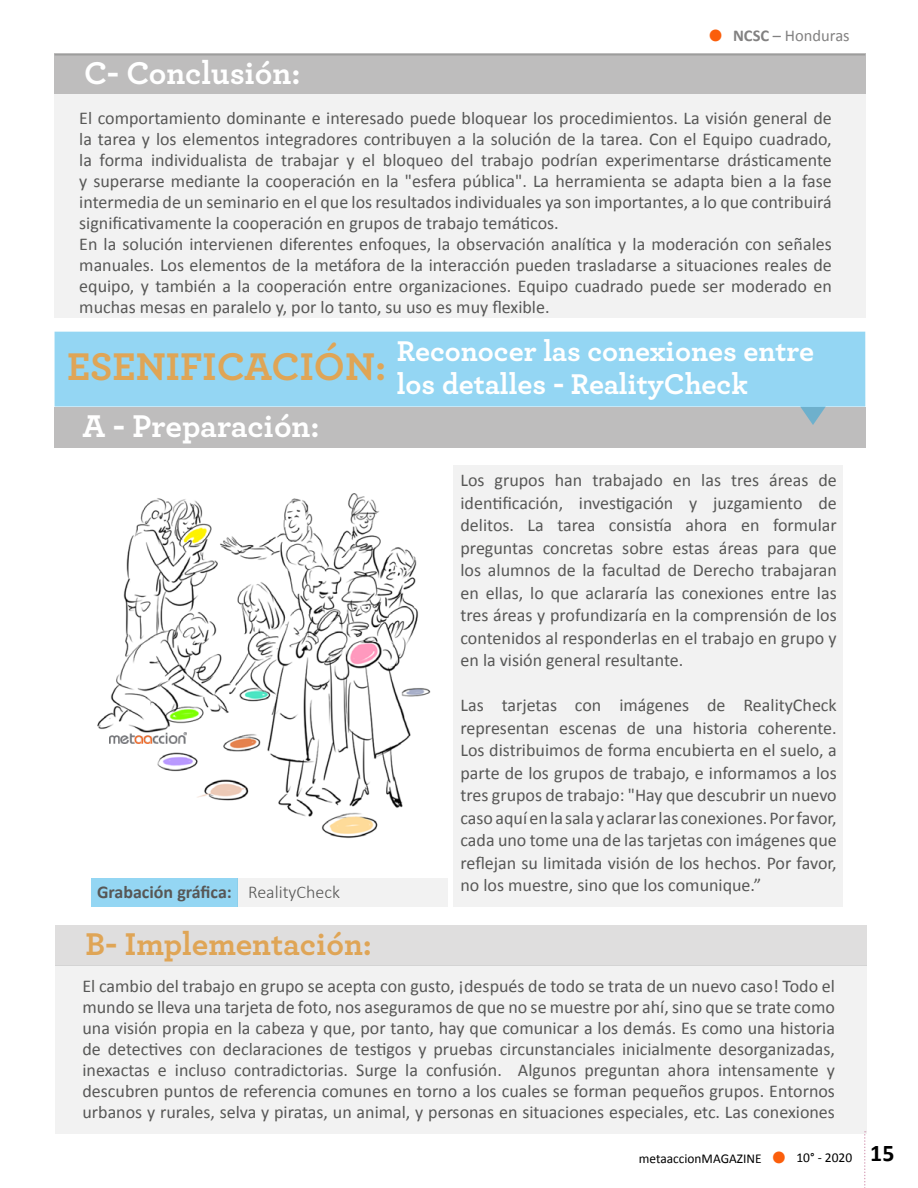
<style>
.page{position:relative;width:918px;height:1188px;background:#fff}
.page>*{position:absolute;margin:0;border:0;box-sizing:border-box;transform-origin:0 0}
.t1{font:700 40.5px "Archer";color:#dfa556}
.t2{font:700 33px "Archer";color:#fff}
.t3{font:700 33px "Archer";color:#dfa556}
.t4{font:700 30px/33px "Archer";color:#fff}
.t5{font:700 24px "Calibri";color:#000}
.t6{font:18px/22.5px "Calibri";color:#575756;text-align:justify}
.t7{font:700 18px "Calibri";color:#575756}
.t8{font:16.5px "Calibri";color:#828181}
.t9{font:13.5px "Calibri";color:#000}
.s1{font-weight:700;font-size:33px;color:#fb5e0b}
.s2{font-weight:700}
.s3{font-weight:300}
</style>
<div class="page">
<svg style="left:864px;top:1134px;width:2px;height:54px"></svg>
<div style="left:55px;top:966px;width:812px;height:168px;background:#f2f2f2"></div>
<div style="left:54px;top:95px;width:812px;height:223px;background:#f2f2f2"></div>
<div style="left:54px;top:407px;width:812px;height:41px;background:#bebdbd"></div>
<div style="left:54px;top:54px;width:811px;height:40px;background:#bebdbd"></div>
<svg style="left:55px;top:332px;width:810px;height:93px;fill:#94d6f3"></svg>
<div style="left:454px;top:465px;width:389px;height:442px;background:#f2f2f2"></div>
<img style="left:97px;top:493px;width:334px;height:345px">
<img style="left:110px;top:732px;width:76px;height:11px">
<div style="left:238px;top:878px;width:210px;height:29px;background:#f2f2f2"></div>
<div style="left:91px;top:878px;width:147px;height:29px;background:#94d6f3"></div>
<div style="left:55px;top:925px;width:812px;height:41px;background:#dfdede"></div>
<hr style="left:55px;top:54px;width:810px;height:2px;background:#9d9d9c">
<p class="t8" style="left:708px;top:25px;width:144px"><span class="s1">•</span> <span class="s2">NCSC</span> – Honduras</p>
<h2 class="t2" style="left:84px;top:47px;width:218px">C- Conclusión:</h2>
<p class="t6" style="left:79px;top:106px;width:754px;line-height:21px;text-align:left">El comportamiento dominante e interesado puede bloquear los procedimientos. La visión general de la tarea y los elementos integradores contribuyen a la solución de la tarea. Con el Equipo cuadrado, la forma individualista de trabajar y el bloqueo del trabajo podrían experimentarse drásticamente y superarse mediante la cooperación en la "esfera pública". La herramienta se adapta bien a la fase intermedia de un seminario en el que los resultados individuales ya son importantes, a lo que contribuirá significativamente la cooperación en grupos de trabajo temáticos.<br>En la solución intervienen diferentes enfoques, la observación analítica y la moderación con señales manuales. Los elementos de la metáfora de la interacción pueden trasladarse a situaciones reales de equipo, y también a la cooperación entre organizaciones. Equipo cuadrado puede ser moderado en muchas mesas en paralelo y, por lo tanto, su uso es muy flexible.</p>
<h1 class="t1" style="left:67px;top:334px;width:321px">ESENIFICACIÓN:</h1>
<h3 class="t4" style="left:397px;top:333px;width:419px">Reconocer las conexiones entre los detalles - RealityCheck</h3>
<h2 class="t2" style="left:83px;top:400px;width:238px">A - Preparación:</h2>
<p class="t6" style="left:461px;top:468px;width:378px">Los grupos han trabajado en las tres áreas de identificación, investigación y juzgamiento de delitos. La tarea consistía ahora en formular preguntas concretas sobre estas áreas para que los alumnos de la facultad de Derecho trabajaran en ellas, lo que aclararía las conexiones entre las tres áreas y profundizaría en la comprensión de los contenidos al responderlas en el trabajo en grupo y en la visión general resultante.</p>
<p class="t6" style="left:461px;top:693px;width:378px">Las tarjetas con imágenes de RealityCheck representan escenas de una historia coherente.<br>Los distribuimos de forma encubierta en el suelo, a parte de los grupos de trabajo, e informamos a los tres grupos de trabajo: "Hay que descubrir un nuevo caso aquí en la sala y aclarar las conexiones. Por favor, cada uno tome una de las tarjetas con imágenes que reflejan su limitada visión de los hechos. Por favor, no los muestre, sino que los comunique.”</p>
<p class="t7" style="left:97px;top:880px;width:245px">Grabación gráfica: <span class="s3">RealityCheck</span></p>
<h2 class="t3" style="left:86px;top:918px;width:288px">B- Implementación:</h2>
<p class="t6" style="left:82px;top:975px;width:754px;line-height:21px">El cambio del trabajo en grupo se acepta con gusto, ¡después de todo se trata de un nuevo caso! Todo el mundo se lleva una tarjeta de foto, nos aseguramos de que no se muestre por ahí, sino que se trate como una visión propia en la cabeza y que, por tanto, hay que comunicar a los demás. Es como una historia de detectives con declaraciones de testigos y pruebas circunstanciales inicialmente desorganizadas, inexactas e incluso contradictorias. Surge la confusión. Algunos preguntan ahora intensamente y descubren puntos de referencia comunes en torno a los cuales se forman pequeños grupos. Entornos urbanos y rurales, selva y piratas, un animal, y personas en situaciones especiales, etc. Las conexiones</p>
<p class="t9" style="left:639px;top:1150px;width:124px">metaaccionMAGAZINE</p>
<p class="t9" style="left:771px;top:1150px;width:83px"><span class="s1">•</span> 10° - 2020</p>
<h3 class="t5" style="left:870px;top:1138px;width:26px">15</h3>
</div>
